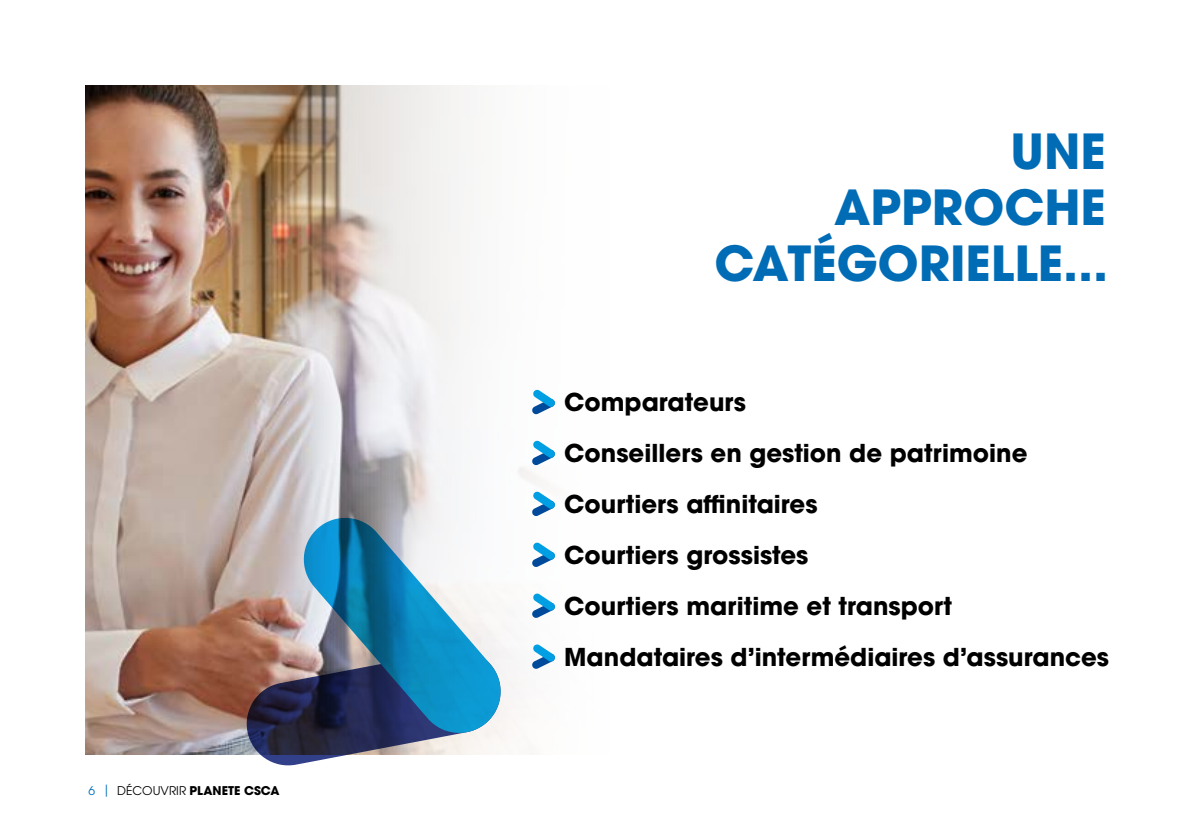
<style>
.page{position:relative;width:1191px;height:840px;background:#fff}
.page>*{position:absolute;margin:0;border:0;box-sizing:border-box;transform-origin:0 0}
.t1{font:700 48px/56px "ITC Avant Garde Pro";color:#006cb6;text-align:right}
.t2{font:700 24.4px/50.8px "ITC Avant Garde Pro";color:#000}
.t3{font:700 12px "ITC Avant Garde Pro";color:#000}
.s1{font-weight:400;color:#006cb6}
.s2{font-weight:400}
</style>
<div class="page">
<img style="left:85px;top:85px;width:458px;height:669px">
<svg style="left:531px;top:389px;width:24px;height:25px"></svg>
<svg style="left:531px;top:440px;width:24px;height:25px"></svg>
<svg style="left:531px;top:491px;width:24px;height:25px"></svg>
<svg style="left:531px;top:541px;width:24px;height:26px"></svg>
<svg style="left:531px;top:592px;width:24px;height:26px"></svg>
<svg style="left:531px;top:643px;width:24px;height:26px"></svg>
<svg style="left:243px;top:646px;width:261px;height:120px"></svg>
<svg style="left:299px;top:512px;width:206px;height:225px"></svg>
<p class="t3" style="left:88px;top:781px;width:193px"><span class="s1">6 |</span> <span class="s2">DÉCOUVRIR</span> PLANETE CSCA</p>
<h1 class="t1" style="left:714px;top:123px;width:395px">UNE<br>APPROCHE<br>CATÉGORIELLE...</h1>
<p class="t2" style="left:564px;top:376px;width:546px">Comparateurs<br>Conseillers en gestion de patrimoine<br>Courtiers affinitaires<br>Courtiers grossistes<br>Courtiers maritime et transport<br>Mandataires d’intermédiaires d’assurances</p>
</div>
